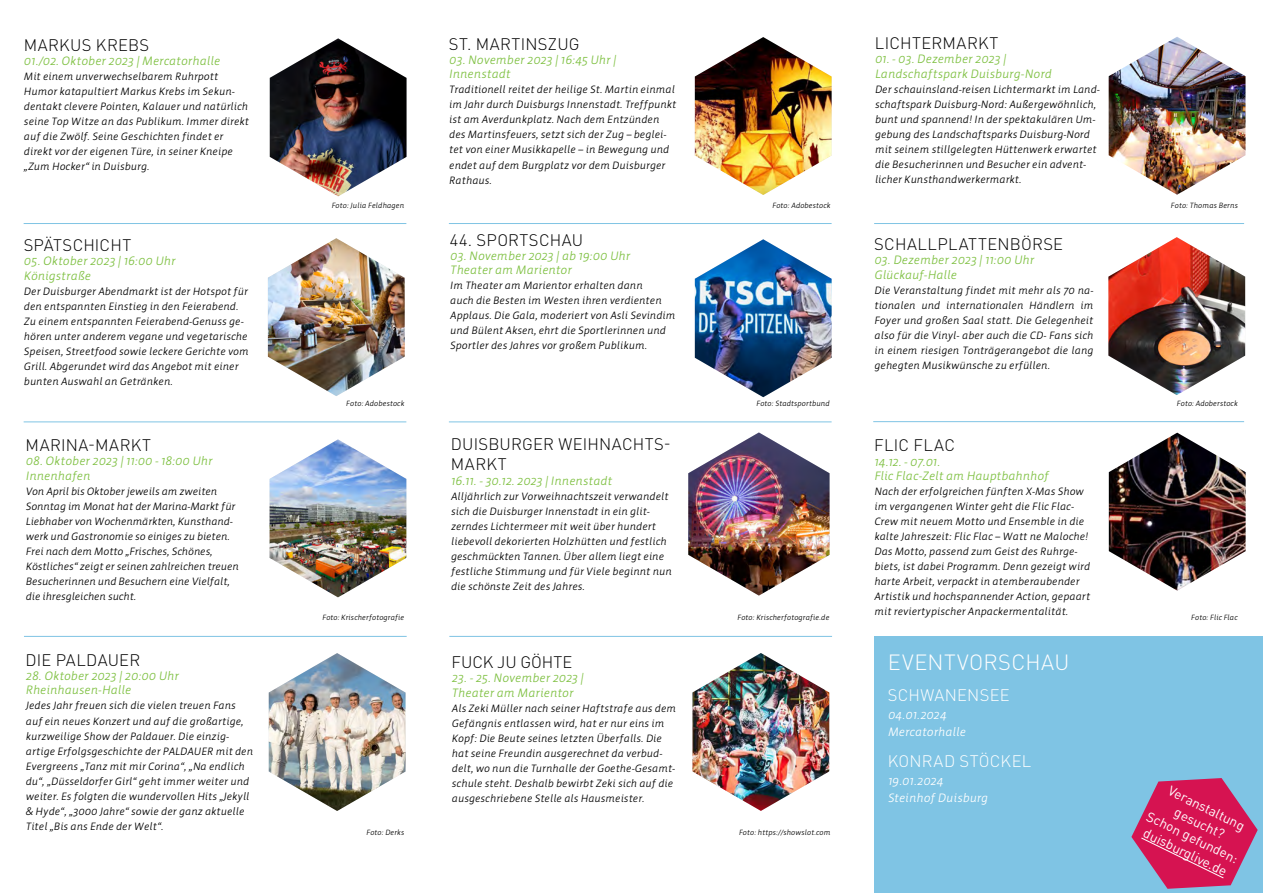
<style>
.page{position:relative;width:1263px;height:893px;background:#fff}
.page>*{position:absolute;margin:0;border:0;box-sizing:border-box;transform-origin:0 0}
.t1{font:300 21.75px "DIN Pro";letter-spacing:.02em;color:#fff}
.t2{font:300 16.5px/19.8px "DIN Pro";letter-spacing:.015em;color:#000}
.t3{font:300 16.5px "DIN Pro";letter-spacing:.015em;color:#fff}
.t4{font:300 16.5px "DIN Pro";letter-spacing:.035em;color:#000}
.t5{font:300 16.5px "DIN Pro";letter-spacing:-.005em;color:#000}
.t6{font:13.5px/16.2px "DIN Pro";color:#fff;text-align:center}
.t7{font:italic 12px/14.4px "Werk";color:#7ec041}
.t8{font:italic 12px/16.5px "Werk";color:#fff}
.t9{font:italic 10.5px/15px "Werk";color:#000}
.t10{font:italic 7.5px "Werk";color:#000}
</style>
<div class="page">
<img style="left:695px;top:37px;width:137px;height:158px">
<img style="left:1108px;top:237px;width:137px;height:158px">
<img style="left:695px;top:239px;width:137px;height:158px">
<div style="left:874px;top:636px;width:389px;height:257px;background:#7fc4e4"></div>
<hr style="left:24px;top:223px;width:382px;height:1px;background:#7fc4e4">
<hr style="left:449px;top:223px;width:383px;height:1px;background:#7fc4e4">
<hr style="left:24px;top:421px;width:382px;height:1px;background:#7fc4e4">
<hr style="left:449px;top:421px;width:383px;height:1px;background:#7fc4e4">
<hr style="left:874px;top:223px;width:370px;height:1px;background:#7fc4e4">
<hr style="left:24px;top:636px;width:383px;height:1px;background:#7fc4e4">
<hr style="left:449px;top:636px;width:383px;height:1px;background:#7fc4e4">
<hr style="left:873px;top:421px;width:371px;height:1px;background:#7fc4e4">
<svg style="left:1131px;top:778px;width:127px;height:111px"></svg>
<img style="left:270px;top:439px;width:136px;height:158px">
<img style="left:269px;top:653px;width:136px;height:158px">
<img style="left:688px;top:432px;width:141px;height:164px">
<img style="left:1109px;top:433px;width:136px;height:158px">
<img style="left:270px;top:38px;width:136px;height:158px">
<img style="left:692px;top:653px;width:137px;height:158px">
<img style="left:1109px;top:37px;width:136px;height:158px">
<img style="left:268px;top:238px;width:137px;height:158px">
<h2 class="t2" style="left:24px;top:33px;width:127px">MARKUS KREBS</h2>
<p class="t7" style="left:24px;top:54px;width:198px">01./02. Oktober 2023 | Mercatorhalle</p>
<p class="t9" style="left:24px;top:69px;width:227px">Mit einem unverwechselbarem Ruhrpott Humor katapultiert Markus Krebs im Sekun&shy;dentakt clevere Pointen, Kalauer und natürlich seine Top Witze an das Publikum. Immer direkt auf die Zwölf. Seine Geschichten findet er direkt vor der eigenen Türe, in seiner Kneipe „Zum Hocker“ in Duisburg.</p>
<h2 class="t2" style="left:24px;top:234px;width:109px">SPÄTSCHICHT</h2>
<p class="t7" style="left:24px;top:254px;width:153px">05. Oktober 2023 | 16:00 Uhr<br>Königstraße</p>
<p class="t9" style="left:24px;top:284px;width:226px">Der Duisburger Abendmarkt ist der Hotspot für den entspannten Einstieg in den Feierabend.<br>Zu einem entspannten Feierabend-Genuss ge&shy;hören unter anderem vegane und vegetarische Speisen, Streetfood sowie leckere Gerichte vom Grill. Abgerundet wird das Angebot mit einer bunten Auswahl an Getränken.</p>
<h2 class="t4" style="left:26px;top:432px;width:127px">MARINA-MARKT</h2>
<p class="t7" style="left:26px;top:454px;width:188px">08. Oktober 2023 | 11:00 - 18:00 Uhr<br>Innenhafen</p>
<p class="t9" style="left:26px;top:484px;width:215px">Von April bis Oktober jeweils am zweiten Sonntag im Monat hat der Marina-Markt für Liebhaber von Wochenmärkten, Kunsthand&shy;werk und Gastronomie so einiges zu bieten.<br>Frei nach dem Motto „Frisches, Schönes, Köstliches“ zeigt er seinen zahlreichen treuen Besucherinnen und Besuchern eine Vielfalt, die ihresgleichen sucht.</p>
<h2 class="t2" style="left:26px;top:648px;width:116px">DIE PALDAUER</h2>
<p class="t7" style="left:26px;top:669px;width:155px">28. Oktober 2023 | 20:00 Uhr<br>Rheinhausen-Halle</p>
<p class="t9" style="left:26px;top:698px;width:229px">Jedes Jahr freuen sich die vielen treuen Fans auf ein neues Konzert und auf die großartige, kurzweilige Show der Paldauer. Die einzig&shy;artige Erfolgsgeschichte der PALDAUER mit den Evergreens „Tanz mit mir Corina“, „Na endlich du“, „Düsseldorfer Girl“ geht immer weiter und weiter. Es folgten die wundervollen Hits „Jekyll &amp; Hyde“, „3000 Jahre“ sowie der ganz aktuelle Titel „Bis ans Ende der Welt“.</p>
<h2 class="t2" style="left:449px;top:32px;width:132px">ST. MARTINSZUG</h2>
<p class="t7" style="left:449px;top:53px;width:169px">03. November 2023 | 16:45 Uhr |<br>Innenstadt</p>
<p class="t9" style="left:449px;top:82px;width:229px">Traditionell reitet der heilige St. Martin einmal im Jahr durch Duisburgs Innenstadt. Treffpunkt ist am Averdunkplatz. Nach dem Entzünden des Martinsfeuers, setzt sich der Zug – beglei&shy;tet von einer Musikkapelle – in Bewegung und endet auf dem Burgplatz vor dem Duisburger Rathaus.</p>
<h2 class="t2" style="left:875px;top:32px;width:125px">LICHTERMARKT</h2>
<p class="t7" style="left:875px;top:52px;width:178px">01. - 03. Dezember 2023 |<br>Landschaftspark Duisburg-Nord</p>
<p class="t9" style="left:875px;top:82px;width:226px">Der schauinsland-reisen Lichtermarkt im Land&shy;schaftspark Duisburg-Nord: Außergewöhnlich, bunt und spannend! In der spektakulären Um&shy;gebung des Landschaftsparks Duisburg-Nord mit seinem stillgelegten Hüttenwerk erwartet die Besucherinnen und Besucher ein advent&shy;licher Kunsthandwerkermarkt.</p>
<p class="t10" style="left:331px;top:201px;width:74px">Foto: Julia Feldhagen</p>
<p class="t10" style="left:772px;top:201px;width:60px">Foto: Adobestock</p>
<p class="t10" style="left:1170px;top:201px;width:69px">Foto: Thomas Berns</p>
<h2 class="t2" style="left:450px;top:228px;width:135px">44. SPORTSCHAU</h2>
<p class="t7" style="left:450px;top:249px;width:181px">03. November 2023 | ab 19:00 Uhr<br>Theater am Marientor</p>
<p class="t9" style="left:450px;top:278px;width:227px">Im Theater am Marientor erhalten dann<br>auch die Besten im Westen ihren verdienten Applaus. Die Gala, moderiert von Asli Sevindim und Bülent Aksen, ehrt die Sportlerinnen und Sportler des Jahres vor großem Publikum.</p>
<h2 class="t2" style="left:874px;top:232px;width:190px">SCHALLPLATTENBÖRSE</h2>
<p class="t7" style="left:874px;top:253px;width:161px">03. Dezember 2023 | 11:00 Uhr<br>Glückauf-Halle</p>
<p class="t9" style="left:874px;top:282px;width:220px;text-align:justify">Die Veranstaltung findet mit mehr als 70 na&shy;tionalen und internationalen Händlern im Foyer und großen Saal statt. Die Gelegenheit also für die Vinyl- aber auch die CD- Fans sich in einem riesigen Tonträgerangebot die lang gehegten Musikwünsche zu erfüllen.</p>
<p class="t10" style="left:346px;top:399px;width:60px">Foto: Adobestock</p>
<p class="t10" style="left:756px;top:399px;width:75px">Foto: Stadtsportbund</p>
<p class="t10" style="left:1176px;top:399px;width:62px">Foto: Adoberstock</p>
<p class="t10" style="left:322px;top:613px;width:84px">Foto: Krischerfotografie</p>
<h2 class="t2" style="left:451px;top:433px;width:221px">DUISBURGER WEIHNACHTS-<br>MARKT</h2>
<p class="t7" style="left:451px;top:474px;width:163px">16.11. - 30.12. 2023 | Innenstadt</p>
<p class="t9" style="left:451px;top:489px;width:222px">Alljährlich zur Vorweihnachtszeit verwandelt sich die Duisburger Innenstadt in ein glit&shy;zerndes Lichtermeer mit weit über hundert liebevoll dekorierten Holzhütten und festlich geschmückten Tannen. Über allem liegt eine festliche Stimmung und für Viele beginnt nun die schönste Zeit des Jahres.</p>
<p class="t10" style="left:737px;top:613px;width:94px">Foto: Krischerfotografie.de</p>
<h2 class="t2" style="left:874px;top:434px;width:82px">FLIC FLAC</h2>
<p class="t7" style="left:874px;top:454px;width:176px">14.12. - 07.01.<br>Flic Flac-Zelt am Hauptbahnhof</p>
<p class="t9" style="left:874px;top:484px;width:217px">Nach der erfolgreichen fünften X-Mas Show im vergangenen Winter geht die Flic Flac-Crew mit neuem Motto und Ensemble in die kalte Jahreszeit: Flic Flac – Watt ne Maloche!<br>Das Motto, passend zum Geist des Ruhrge&shy;biets, ist dabei Programm. Denn gezeigt wird harte Arbeit, verpackt in atemberaubender Artistik und hochspannender Action, gepaart mit reviertypischer Anpackermentalität.</p>
<p class="t10" style="left:1191px;top:613px;width:48px">Foto: Flic Flac</p>
<p class="t10" style="left:366px;top:828px;width:39px">Foto: Derks</p>
<h2 class="t5" style="left:452px;top:649px;width:122px">FUCK JU GÖHTE</h2>
<p class="t7" style="left:452px;top:671px;width:133px">23. - 25. November 2023 |<br>Theater am Marientor</p>
<p class="t9" style="left:452px;top:701px;width:226px">Als Zeki Müller nach seiner Haftstrafe aus dem Gefängnis entlassen wird, hat er nur eins im Kopf: Die Beute seines letzten Überfalls. Die hat seine Freundin ausgerechnet da verbud&shy;delt, wo nun die Turnhalle der Goethe-Gesamt&shy;schule steht. Deshalb bewirbt Zeki sich auf die ausgeschriebene Stelle als Hausmeister.</p>
<p class="t10" style="left:739px;top:828px;width:93px">Foto: https://showslot.com</p>
<h1 class="t1" style="left:888px;top:645px;width:183px">EVENTVORSCHAU</h1>
<h2 class="t3" style="left:888px;top:682px;width:123px">SCHWANENSEE</h2>
<p class="t8" style="left:888px;top:707px;width:80px">04.01.2024<br>Mercatorhalle</p>
<h2 class="t3" style="left:888px;top:748px;width:145px">KONRAD STÖCKEL</h2>
<p class="t8" style="left:888px;top:773px;width:102px">19.01.2024<br>Steinhof Duisburg</p>
<p class="t6" style="left:1166px;top:778px;width:102px;rotate:26deg">Veranstaltung gesucht?<br>Schon gefunden: duisburglive.de</p>
</div>
